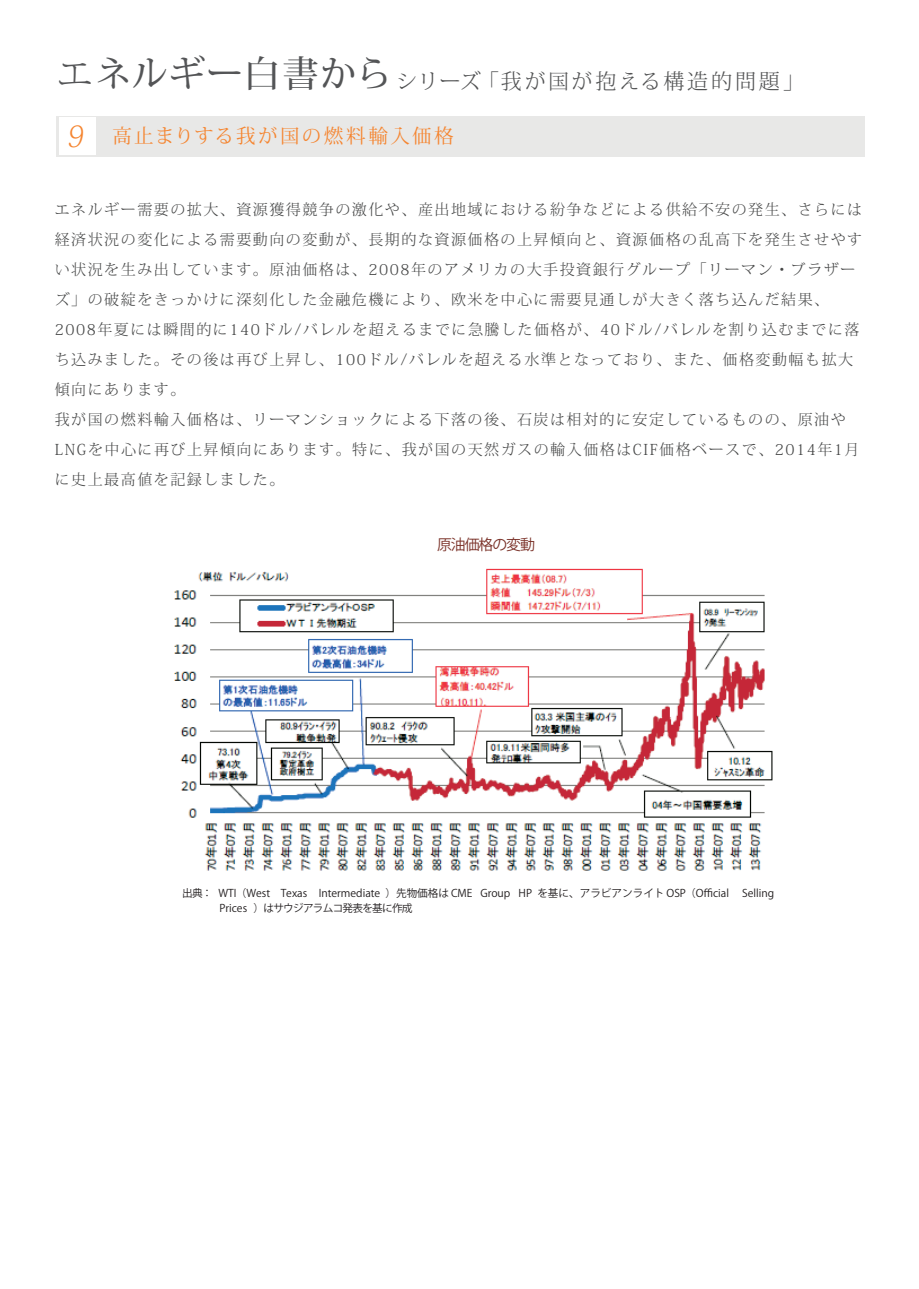
<style>
.page{position:relative;width:919px;height:1289px;background:#fff}
.page>*{position:absolute;margin:0;border:0;box-sizing:border-box;transform-origin:0 0}
.t1{font:300 21px "Koz Min Pro";letter-spacing:.115em;color:#515253}
.t2{font:19.5px "Koz Min Pro";letter-spacing:.115em;color:#f58530}
.t3{font:300 15px/30px "Koz Min Pro";letter-spacing:.1em;color:#454646}
.t4{font:14.85px "Gothic MB101 Pr 6 Regular 90 ms RKSJ H";letter-spacing:-.07em;color:#7b3229}
.t5{font:10.65px/14.9px "Gothic MB101 Pr 6 Regular 90 ms RKSJ H";color:#231f20}
.s1{font-weight:200;font-size:36.45px;color:#545557}
.s2{font-weight:500;font-size:36.45px;color:#545557}
.s3{font-weight:200;font-size:29.7px}
</style>
<div class="page">
<div style="left:56px;top:116px;width:807px;height:41px;background:#e8e8e7"></div>
<div style="left:59px;top:118px;width:36px;height:37px;background:#fff"></div>
<img style="left:174px;top:568px;width:599px;height:303px">
<h1 class="t1" style="left:57px;top:67px;width:748px"><span class="s1">エ</span><span class="s2">ネルギー白書から</span>シリーズ「我が国が抱える構造的問題」</h1>
<h2 class="t2" style="left:67px;top:122px;width:388px"><span class="s3">9</span> 高止まりする我が国の燃料輸入価格</h2>
<p class="t3" style="left:55px;top:194px;width:808px">エネルギー需要の拡大、資源獲得競争の激化や、産出地域における紛争などによる供給不安の発生、さらには経済状況の変化による需要動向の変動が、長期的な資源価格の上昇傾向と、資源価格の乱高下を発生させやすい状況を生み出しています。原油価格は、2008年のアメリカの大手投資銀行グループ「リーマン・ブラザーズ」の破綻をきっかけに深刻化した金融危機により、欧米を中心に需要見通しが大きく落ち込んだ結果、2008年夏には瞬間的に140ドル/バレルを超えるまでに急騰した価格が、40ドル/バレルを割り込むまでに落ち込みました。その後は再び上昇し、100ドル/バレルを超える水準となっており、また、価格変動幅も拡大傾向にあります。<br>我が国の燃料輸入価格は、リーマンショックによる下落の後、石炭は相対的に安定しているものの、原油やLNGを中心に再び上昇傾向にあります。特に、我が国の天然ガスの輸入価格はCIF価格ベースで、2014年1月に史上最高値を記録しました。</p>
<p class="t4" style="left:437px;top:536px;width:99px">原油価格の変動</p>
<p class="t5" style="left:219px;top:885px;width:556px;text-indent:-37px">出典： WTI（West Texas Intermediate ）先物価格は CME Group HP を基に、アラビアンライト OSP（Official Selling<br>Prices ）はサウジアラムコ発表を基に作成</p>
</div>
